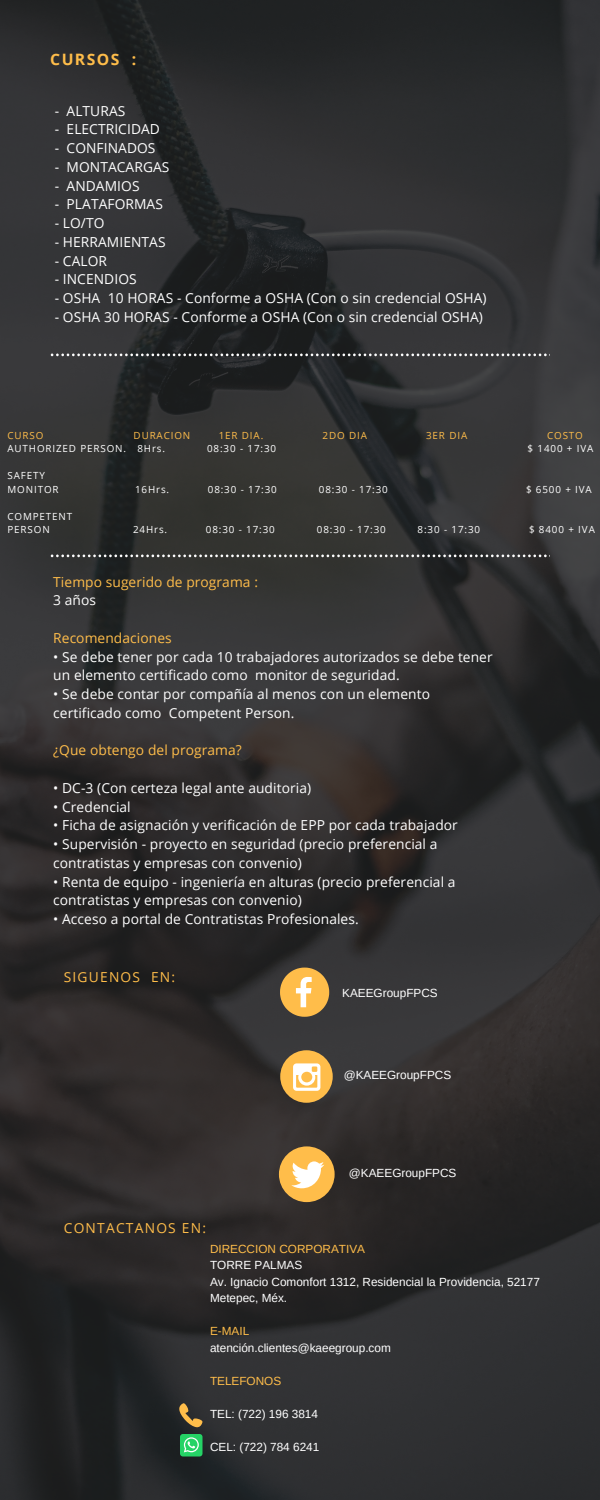
<style>
.page{position:relative;width:600px;height:1500px;background:#fff}
.page>*{position:absolute;margin:0;border:0;box-sizing:border-box;transform-origin:0 0}
.t1{font:700 15.7px "Open Sans";letter-spacing:.09em;color:#ffbd4a}
.t2{font:13.8px/18.8px "Open Sans";letter-spacing:.005em;color:#fff}
.t3{font:13.8px "Open Sans";letter-spacing:.005em;color:#ffbd4a}
.t4{font:13.8px "Open Sans";letter-spacing:.09em;color:#ffbd4a}
.t5{font:11.8px/16.5px "Arimo";color:#fff}
.t6{font:11.8px "Arimo";color:#ffbd4a}
.t7{font:9.8px/13.5px "Open Sans";letter-spacing:.09em;color:#fff}
.t8{font:9.8px "Open Sans";letter-spacing:.09em;color:#ffbd4a}
</style>
<div class="page">
<img style="left:0;top:0;width:600px;height:1499px">
<svg style="left:51px;top:354px;width:496px;height:2px"></svg>
<svg style="left:51px;top:555px;width:496px;height:2px"></svg>
<svg style="left:280px;top:968px;width:49px;height:49px;background:#d5a758"></svg>
<div style="left:280px;top:1050px;width:53px;height:53px;background:#ffbd4a;border-radius:50%"></div>
<svg style="left:293px;top:1063px;width:27px;height:28px"></svg>
<div style="left:279px;top:1146px;width:56px;height:56px;background:#ffbd4a;border-radius:50%"></div>
<svg style="left:291px;top:1161px;width:33px;height:27px"></svg>
<svg style="left:179px;top:1403px;width:23px;height:24px"></svg>
<div style="left:180px;top:1434px;width:22px;height:22px;background:#25d366;border-radius:3px"></div>
<svg style="left:184px;top:1437px;width:15px;height:15px"></svg>
<p class="t1" style="left:50px;top:48px;width:88px">CURSOS :</p>
<p class="t2" style="left:55px;top:101px;width:72px">- ALTURAS</p>
<p class="t2" style="left:55px;top:119px;width:107px">- ELECTRICIDAD</p>
<p class="t2" style="left:55px;top:138px;width:102px">- CONFINADOS</p>
<p class="t2" style="left:55px;top:157px;width:116px">- MONTACARGAS</p>
<p class="t2" style="left:55px;top:176px;width:86px">- ANDAMIOS</p>
<p class="t2" style="left:55px;top:194px;width:110px">- PLATAFORMAS</p>
<p class="t2" style="left:55px;top:213px;width:51px">- LO/TO</p>
<p class="t2" style="left:55px;top:232px;width:112px">- HERRAMIENTAS</p>
<p class="t2" style="left:55px;top:251px;width:54px">- CALOR</p>
<p class="t2" style="left:55px;top:269px;width:83px">- INCENDIOS</p>
<p class="t2" style="left:55px;top:288px;width:433px">- OSHA 10 HORAS - Conforme a OSHA (Con o sin credencial OSHA)</p>
<p class="t2" style="left:55px;top:307px;width:430px">- OSHA 30 HORAS - Conforme a OSHA (Con o sin credencial OSHA)</p>
<p class="t8" style="left:8px;top:428px;width:37px">CURSO</p>
<p class="t8" style="left:134px;top:428px;width:58px">DURACION</p>
<p class="t8" style="left:219px;top:428px;width:46px">1ER DIA.</p>
<p class="t8" style="left:323px;top:428px;width:46px">2DO DIA</p>
<p class="t8" style="left:426px;top:428px;width:43px">3ER DIA</p>
<p class="t8" style="left:547px;top:428px;width:37px">COSTO</p>
<p class="t7" style="left:8px;top:442px;width:159px">AUTHORIZED PERSON. 8Hrs.</p>
<p class="t7" style="left:207px;top:442px;width:70px">08:30 - 17:30</p>
<p class="t7" style="left:528px;top:442px;width:67px">$ 1400 + IVA</p>
<p class="t7" style="left:8px;top:469px;width:53px">SAFETY<br>MONITOR</p>
<p class="t7" style="left:135px;top:482px;width:36px">16Hrs.</p>
<p class="t7" style="left:208px;top:482px;width:70px">08:30 - 17:30</p>
<p class="t7" style="left:319px;top:482px;width:70px">08:30 - 17:30</p>
<p class="t7" style="left:526px;top:482px;width:67px">$ 6500 + IVA</p>
<p class="t7" style="left:8px;top:509px;width:66px">COMPETENT<br>PERSON</p>
<p class="t7" style="left:133px;top:523px;width:36px">24Hrs.</p>
<p class="t7" style="left:206px;top:523px;width:70px">08:30 - 17:30</p>
<p class="t7" style="left:317px;top:523px;width:70px">08:30 - 17:30</p>
<p class="t7" style="left:418px;top:523px;width:64px">8:30 - 17:30</p>
<p class="t7" style="left:529px;top:523px;width:67px">$ 8400 + IVA</p>
<p class="t3" style="left:53px;top:572px;width:206px">Tiempo sugerido de programa :</p>
<p class="t2" style="left:53px;top:590px;width:44px">3 años</p>
<p class="t3" style="left:53px;top:628px;width:120px">Recomendaciones</p>
<p class="t2" style="left:53px;top:647px;width:441px">• Se debe tener por cada 10 trabajadores autorizados se debe tener un elemento certificado como monitor de seguridad.</p>
<p class="t2" style="left:53px;top:684px;width:378px">• Se debe contar por compañía al menos con un elemento certificado como Competent Person.</p>
<p class="t3" style="left:53px;top:741px;width:190px">¿Que obtengo del programa?</p>
<p class="t2" style="left:53px;top:778px;width:259px">• DC-3 (Con certeza legal ante auditoria)</p>
<p class="t2" style="left:53px;top:797px;width:79px">• Credencial</p>
<p class="t2" style="left:53px;top:815px;width:406px">• Ficha de asignación y verificación de EPP por cada trabajador</p>
<p class="t2" style="left:53px;top:834px;width:386px">• Supervisión - proyecto en seguridad (precio preferencial a contratistas y empresas con convenio)</p>
<p class="t2" style="left:53px;top:872px;width:404px">• Renta de equipo - ingeniería en alturas (precio preferencial a contratistas y empresas con convenio)</p>
<p class="t2" style="left:53px;top:909px;width:307px">• Acceso a portal de Contratistas Profesionales.</p>
<p class="t4" style="left:64px;top:967px;width:113px">SIGUENOS EN:</p>
<p class="t4" style="left:64px;top:1218px;width:144px">CONTACTANOS EN:</p>
<p class="t5" style="left:342px;top:984px;width:97px">KAEEGroupFPCS</p>
<p class="t5" style="left:344px;top:1066px;width:109px">@KAEEGroupFPCS</p>
<p class="t5" style="left:349px;top:1164px;width:109px">@KAEEGroupFPCS</p>
<p class="t6" style="left:210px;top:1242px;width:157px">DIRECCION CORPORATIVA</p>
<p class="t5" style="left:210px;top:1257px;width:331px">TORRE PALMAS<br>Av. Ignacio Comonfort 1312, Residencial la Providencia, 52177<br>Metepec, Méx.</p>
<p class="t6" style="left:210px;top:1324px;width:41px">E-MAIL</p>
<p class="t5" style="left:210px;top:1339px;width:182px">atención.clientes@kaeegroup.com</p>
<p class="t6" style="left:210px;top:1374px;width:73px">TELEFONOS</p>
<p class="t5" style="left:210px;top:1405px;width:110px">TEL: (722) 196 3814</p>
<p class="t5" style="left:210px;top:1438px;width:111px">CEL: (722) 784 6241</p>
</div>
